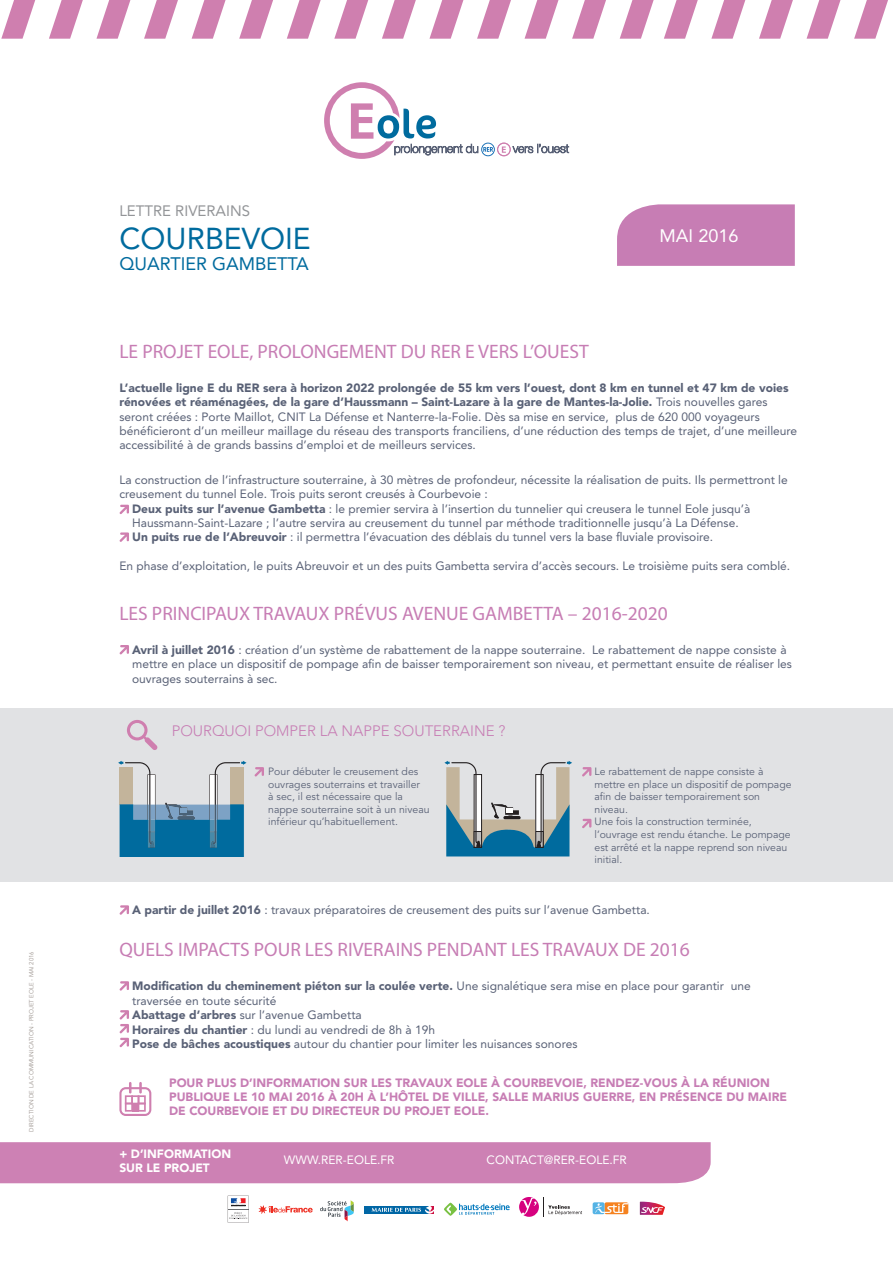
<style>
.page{position:relative;width:893px;height:1263px;background:#fff}
.page>*{position:absolute;margin:0;border:0;box-sizing:border-box;transform-origin:0 0}
.t1{font:30px "Avenir LT Std";color:#006b9e}
.t2{font:19.5px "Myriad Pro";color:#c77db4}
.t3{font:18px "Avenir LT Std";color:#006b9e}
.t4{font:18px "Avenir LT Std";color:#fff}
.t5{font:300 15px "Avenir LT Std";color:#c77db4}
.t6{font:15px "Avenir LT Std";color:#939598}
.t7{font:12px/14.4px "Avenir LT Std";color:#596176}
.t8{font:900 12px/14.4px "Avenir LT Std";color:#c77db4}
.t9{font:12px "Avenir LT Std";color:#fff}
.t10{font:900 12px "Avenir LT Std";color:#fff}
.t11{font:10.5px/12.6px "Avenir LT Std";color:#596176}
.t12{font:6px "Avenir LT Std";color:#9c948f}
.s1{font-weight:900}
</style>
<div class="page">
<div style="left:0;top:1142px;width:711px;height:41px;background:#cd81b4"></div>
<div style="left:0;top:708px;width:893px;height:174px;background:#e1e2e4"></div>
<svg style="left:324px;top:82px;width:245px;height:77px"></svg>
<svg style="left:120px;top:505px;width:9px;height:9px"></svg>
<svg style="left:120px;top:532px;width:9px;height:10px"></svg>
<svg style="left:239px;top:0;width:34px;height:39px"></svg>
<svg style="left:192px;top:0;width:34px;height:39px"></svg>
<svg style="left:144px;top:0;width:34px;height:39px"></svg>
<svg style="left:96px;top:0;width:34px;height:39px"></svg>
<svg style="left:49px;top:0;width:34px;height:39px"></svg>
<svg style="left:1px;top:0;width:34px;height:39px"></svg>
<svg style="left:287px;top:0;width:34px;height:39px"></svg>
<svg style="left:334px;top:0;width:34px;height:39px"></svg>
<svg style="left:382px;top:0;width:34px;height:39px"></svg>
<svg style="left:429px;top:0;width:34px;height:39px"></svg>
<svg style="left:477px;top:0;width:34px;height:39px"></svg>
<svg style="left:620px;top:0;width:34px;height:39px"></svg>
<svg style="left:572px;top:0;width:34px;height:39px"></svg>
<svg style="left:525px;top:0;width:33px;height:39px"></svg>
<svg style="left:854px;top:0;width:34px;height:39px"></svg>
<svg style="left:807px;top:0;width:33px;height:39px"></svg>
<svg style="left:759px;top:0;width:34px;height:39px"></svg>
<svg style="left:711px;top:0;width:34px;height:39px"></svg>
<svg style="left:664px;top:0;width:34px;height:39px"></svg>
<div style="left:617px;top:205px;width:178px;height:61px;background:#c77db4"></div>
<svg style="left:118px;top:761px;width:128px;height:96px"></svg>
<svg style="left:444px;top:761px;width:128px;height:95px"></svg>
<svg style="left:127px;top:720px;width:31px;height:30px"></svg>
<svg style="left:255px;top:767px;width:9px;height:9px"></svg>
<svg style="left:582px;top:767px;width:9px;height:9px"></svg>
<svg style="left:582px;top:819px;width:9px;height:9px"></svg>
<svg style="left:120px;top:645px;width:9px;height:9px"></svg>
<svg style="left:120px;top:905px;width:9px;height:10px"></svg>
<svg style="left:120px;top:981px;width:9px;height:10px"></svg>
<svg style="left:120px;top:1010px;width:9px;height:37px"></svg>
<img style="left:640px;top:1202px;width:25px;height:13px">
<svg style="left:641px;top:1207px;width:22px;height:6px"></svg>
<svg style="left:259px;top:1205px;width:54px;height:9px"></svg>
<svg style="left:590px;top:1199px;width:41px;height:18px"></svg>
<svg style="left:604px;top:1202px;width:24px;height:12px"></svg>
<div style="left:593px;top:1202px;width:11px;height:12px;background:#55b3e5;border-radius:2px"></div>
<svg style="left:595px;top:1203px;width:33px;height:10px"></svg>
<svg style="left:444px;top:1202px;width:66px;height:14px"></svg>
<svg style="left:519px;top:1197px;width:63px;height:20px"></svg>
<svg style="left:364px;top:1206px;width:70px;height:8px"></svg>
<svg style="left:320px;top:1200px;width:34px;height:21px"></svg>
<svg style="left:228px;top:1196px;width:21px;height:26px"></svg>
<svg style="left:119px;top:1082px;width:32px;height:34px"></svg>
<div style="left:132px;top:1103px;width:7px;height:9px;background:#cf7faf"></div>
<p class="t12" style="left:28px;top:1132px;width:182px;rotate:-90deg">DIRECTION DE LA COMMUNICATION - PROJET EOLE - MAI 2016</p>
<p class="t6" style="left:119px;top:202px;width:132px">LETTRE RIVERAINS</p>
<p class="t1" style="left:119px;top:221px;width:193px">COURBEVOIE</p>
<p class="t3" style="left:119px;top:253px;width:191px">QUARTIER GAMBETTA</p>
<p class="t2" style="left:119px;top:340px;width:471px">LE PROJET EOLE, PROLONGEMENT DU RER E VERS L’OUEST</p>
<p class="t4" style="left:660px;top:226px;width:80px">MAI 2016</p>
<p class="t7" style="left:119px;top:380px;width:679px"><span class="s1">L’actuelle ligne E du RER sera à horizon 2022 prolongée de 55 km vers l’ouest, dont 8 km en tunnel et 47 km de voies rénovées et réaménagées, de la gare d’Haussmann – Saint-Lazare à la gare de Mantes-la-Jolie.</span> Trois nouvelles gares seront créées : Porte Maillot, CNIT La Défense et Nanterre-la-Folie. Dès sa mise en service, plus de 620 000 voyageurs bénéficieront d’un meilleur maillage du réseau des transports franciliens, d’une réduction des temps de trajet, d’une meilleure accessibilité à de grands bassins d’emploi et de meilleurs services.</p>
<p class="t7" style="left:119px;top:473px;width:670px">La construction de l’infrastructure souterraine, à 30 mètres de profondeur, nécessite la réalisation de puits. Ils permettront le creusement du tunnel Eole. Trois puits seront creusés à Courbevoie :</p>
<p class="t7" style="left:132px;top:501px;width:620px"><span class="s1">Deux puits sur l’avenue Gambetta</span> : le premier servira à l’insertion du tunnelier qui creusera le tunnel Eole jusqu’à<br>Haussmann-Saint-Lazare ; l’autre servira au creusement du tunnel par méthode traditionnelle jusqu’à La Défense.</p>
<p class="t7" style="left:132px;top:530px;width:583px"><span class="s1">Un puits rue de l’Abreuvoir</span> : il permettra l’évacuation des déblais du tunnel vers la base fluviale provisoire.</p>
<p class="t7" style="left:119px;top:559px;width:672px">En phase d’exploitation, le puits Abreuvoir et un des puits Gambetta servira d’accès secours. Le troisième puits sera comblé.</p>
<p class="t2" style="left:119px;top:601px;width:550px">LES PRINCIPAUX TRAVAUX PRÉVUS AVENUE GAMBETTA – 2016-2020</p>
<p class="t7" style="left:132px;top:643px;width:661px"><span class="s1">Avril à juillet 2016</span> : création d’un système de rabattement de la nappe souterraine. Le rabattement de nappe consiste à mettre en place un dispositif de pompage afin de baisser temporairement son niveau, et permettant ensuite de réaliser les ouvrages souterrains à sec.</p>
<p class="t5" style="left:172px;top:722px;width:335px">POURQUOI POMPER LA NAPPE SOUTERRAINE ?</p>
<p class="t11" style="left:268px;top:765px;width:163px">Pour débuter le creusement des ouvrages souterrains et travailler<br>à sec, il est nécessaire que la nappe souterraine soit à un niveau inférieur qu’habituellement.</p>
<p class="t11" style="left:594px;top:765px;width:199px">Le rabattement de nappe consiste à mettre en place un dispositif de pompage afin de baisser temporairement son niveau.</p>
<p class="t11" style="left:594px;top:816px;width:198px">Une fois la construction terminée, l’ouvrage est rendu étanche. Le pompage est arrêté et la nappe reprend son niveau initial.</p>
<p class="t7" style="left:132px;top:903px;width:519px"><span class="s1">A partir de juillet 2016</span> : travaux préparatoires de creusement des puits sur l’avenue Gambetta.</p>
<p class="t2" style="left:119px;top:938px;width:572px">QUELS IMPACTS POUR LES RIVERAINS PENDANT LES TRAVAUX DE 2016</p>
<p class="t7" style="left:132px;top:979px;width:620px"><span class="s1">Modification du cheminement piéton sur la coulée verte.</span> Une signalétique sera mise en place pour garantir une traversée en toute sécurité</p>
<p class="t7" style="left:132px;top:1008px;width:231px"><span class="s1">Abattage d’arbres</span> sur l’avenue Gambetta</p>
<p class="t7" style="left:132px;top:1022px;width:304px"><span class="s1">Horaires du chantier</span> : du lundi au vendredi de 8h à 19h</p>
<p class="t7" style="left:132px;top:1037px;width:447px"><span class="s1">Pose de bâches acoustiques</span> autour du chantier pour limiter les nuisances sonores</p>
<p class="t8" style="left:169px;top:1075px;width:619px">POUR PLUS D’INFORMATION SUR LES TRAVAUX EOLE À COURBEVOIE, RENDEZ-VOUS À LA RÉUNION<br>PUBLIQUE LE 10 MAI 2016 À 20H À L’HÔTEL DE VILLE, SALLE MARIUS GUERRE, EN PRÉSENCE DU MAIRE<br>DE COURBEVOIE ET DU DIRECTEUR DU PROJET EOLE.</p>
<p class="t10" style="left:119px;top:1146px;width:113px">+ D’INFORMATION</p>
<p class="t10" style="left:119px;top:1161px;width:92px">SUR LE PROJET</p>
<p class="t9" style="left:284px;top:1153px;width:112px">WWW.RER-EOLE.FR</p>
<p class="t9" style="left:487px;top:1153px;width:142px">CONTACT@RER-EOLE.FR</p>
</div>
